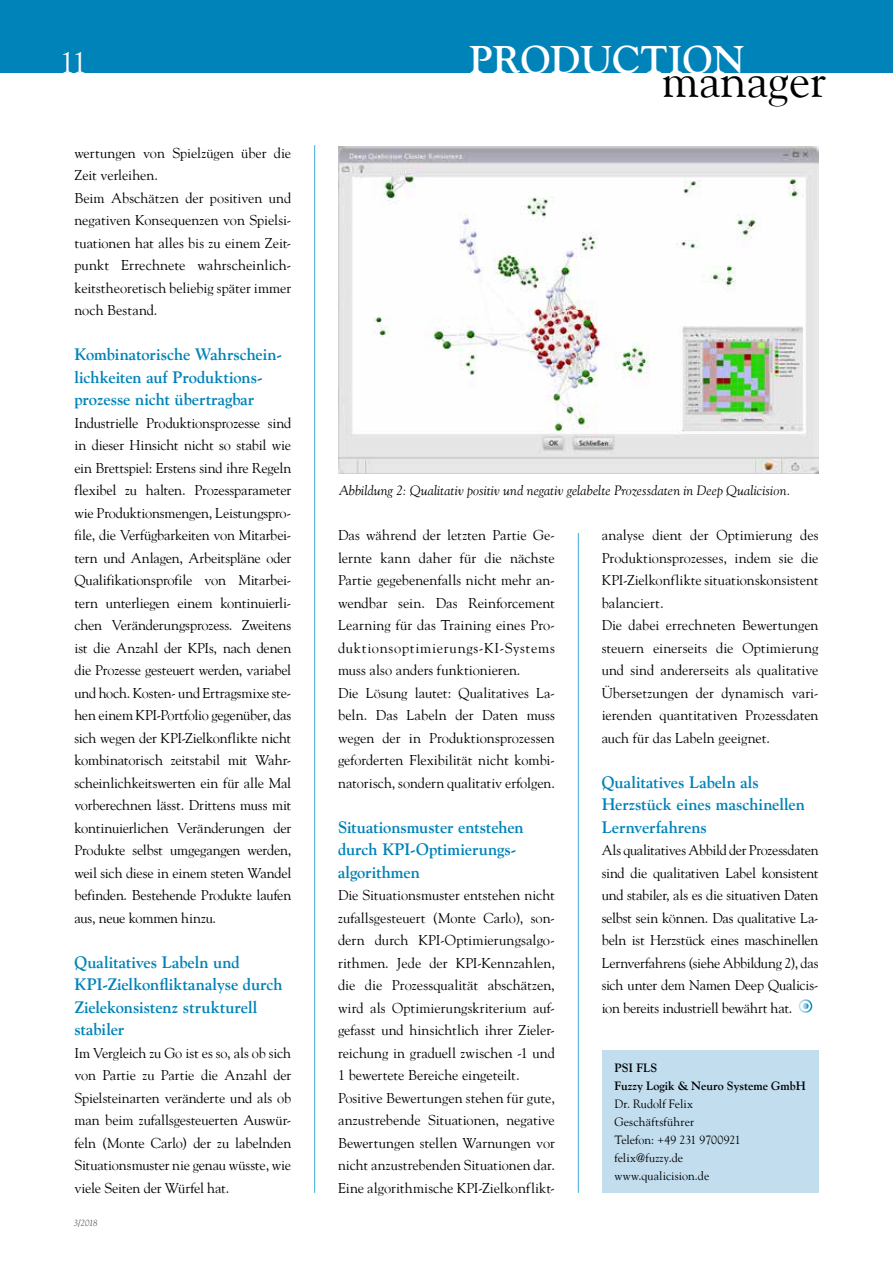
<style>
.page{position:relative;width:893px;height:1263px;background:#fff}
.page>*{position:absolute;margin:0;border:0;box-sizing:border-box;transform-origin:0 0}
.t1{font:47.7px "Goudy";color:#000}
.t2{font:700 38.4px "Goudy";color:#fff}
.t3{font:30px "Goudy";color:#fff}
.t4{font:700 16.5px/22.5px "Goudy";letter-spacing:-.005em;color:#0083b8}
.t5{font:14.25px/22.5px "Goudy";color:#000}
.t6{font:italic 13.5px "Goudy";letter-spacing:.01em;color:#000}
.t7{font:12px/18px "Goudy";letter-spacing:.005em;color:#000}
.t8{font:700 12px/18px "Goudy";color:#000}
.t9{font:italic 9px "Goudy";color:#565655}
</style>
<div class="page">
<div style="left:0;top:0;width:893px;height:72px;background:#0083b8"></div>
<hr style="left:578px;top:533px;width:1px;height:660px;background:#40aad3">
<hr style="left:314px;top:145px;width:1px;height:1048px;background:#40aad3">
<div style="left:602px;top:1050px;width:217px;height:143px;background:#c1ddee"></div>
<div style="left:799px;top:999px;width:13px;height:14px;border:2px solid #fff;border-radius:50%"></div>
<svg style="left:802px;top:1003px;width:7px;height:6px"></svg>
<img style="left:338px;top:146px;width:481px;height:328px">
<h3 class="t3" style="left:60px;top:44px;width:29px">11</h3>
<p class="t5" style="left:74px;top:141px;width:218px">wertungen von Spielzügen über die<br>Zeit verleihen.<br>Beim Abschätzen der positiven und negativen Konsequenzen von Spielsi&shy;tuationen hat alles bis zu einem Zeit&shy;punkt Errechnete wahrscheinlich&shy;keitstheoretisch beliebig später immer noch Bestand.</p>
<p class="t4" style="left:74px;top:343px;width:209px">Kombinatorische Wahrschein&shy;lichkeiten auf Produktions&shy;prozesse nicht übertragbar</p>
<p class="t5" style="left:74px;top:411px;width:218px;text-align:justify">Industrielle Produktionsprozesse sind in dieser Hinsicht nicht so stabil wie ein Brettspiel: Erstens sind ihre Regeln flexibel zu halten. Prozessparameter wie Produktionsmengen, Leistungspro&shy;file, die Verfügbarkeiten von Mitarbei&shy;tern und Anlagen, Arbeitspläne oder Qualifikationsprofile von Mitarbei&shy;tern unterliegen einem kontinuierli&shy;chen Veränderungsprozess. Zweitens ist die Anzahl der KPIs, nach denen die Prozesse gesteuert werden, variabel und hoch. Kosten- und Ertragsmixe ste&shy;hen einem KPI-Portfolio gegenüber, das sich wegen der KPI-Zielkonflikte nicht kombinatorisch zeitstabil mit Wahr&shy;scheinlichkeitswerten ein für alle Mal vorberechnen lässt. Drittens muss mit kontinuierlichen Veränderungen der Produkte selbst umgegangen werden, weil sich diese in einem steten Wandel befinden. Bestehende Produkte laufen aus, neue kommen hinzu.</p>
<p class="t4" style="left:74px;top:950px;width:210px">Qualitatives Labeln und<br>KPI-Zielkonfliktanalyse durch<br>Zielekonsistenz strukturell stabiler</p>
<p class="t5" style="left:74px;top:1041px;width:218px;text-align:justify">Im Vergleich zu Go ist es so, als ob sich von Partie zu Partie die Anzahl der Spielsteinarten veränderte und als ob man beim zufallsgesteuerten Auswür&shy;feln (Monte Carlo) der zu labelnden Situationsmuster nie genau wüsste, wie viele Seiten der Würfel hat.</p>
<p class="t9" style="left:74px;top:1217px;width:25px">3/2018</p>
<h2 class="t2" style="left:469px;top:36px;width:277px">production</h2>
<h1 class="t1" style="left:662px;top:51px;width:166px">manager</h1>
<p class="t6" style="left:339px;top:482px;width:453px">Abbildung 2: Qualitativ positiv und negativ gelabelte Prozessdaten in Deep Qualicision.</p>
<p class="t5" style="left:338px;top:524px;width:218px">Das während der letzten Partie Ge&shy;lernte kann daher für die nächste Partie gegebenenfalls nicht mehr an&shy;wendbar sein. Das Reinforcement Learning für das Training eines Pro&shy;duktionsoptimierungs-KI-Systems muss also anders funktionieren.<br>Die Lösung lautet: Qualitatives La&shy;beln. Das Labeln der Daten muss wegen der in Produktionsprozessen geforderten Flexibilität nicht kombi&shy;natorisch, sondern qualitativ erfolgen.</p>
<p class="t4" style="left:338px;top:815px;width:187px">Situationsmuster entstehen durch KPI-Optimierungs&shy;algorithmen</p>
<p class="t5" style="left:338px;top:884px;width:218px">Die Situationsmuster entstehen nicht zufallsgesteuert (Monte Carlo), son&shy;dern durch KPI-Optimierungsalgo&shy;rithmen. Jede der KPI-Kennzahlen, die die Prozessqualität abschätzen, wird als Optimierungskriterium auf&shy;gefasst und hinsichtlich ihrer Zieler&shy;reichung in graduell zwischen -1 und 1 bewertete Bereiche eingeteilt.<br>Positive Bewertungen stehen für gute, anzustrebende Situationen, negative Bewertungen stellen Warnungen vor nicht anzustrebenden Situationen dar.<br>Eine algorithmische KPI-Zielkonflikt-</p>
<p class="t5" style="left:602px;top:524px;width:218px">analyse dient der Optimierung des Produktionsprozesses, indem sie die KPI-Zielkonflikte situationskonsistent balanciert.<br>Die dabei errechneten Bewertungen steuern einerseits die Optimierung und sind andererseits als qualitative Übersetzungen der dynamisch vari&shy;ierenden quantitativen Prozessdaten auch für das Labeln geeignet.</p>
<p class="t4" style="left:602px;top:770px;width:205px">Qualitatives Labeln als<br>Herzstück eines maschinellen<br>Lernverfahrens</p>
<p class="t5" style="left:602px;top:839px;width:218px;text-align:justify">Als qualitatives Abbild der Prozessdaten sind die qualitativen Label konsistent und stabiler, als es die situativen Daten selbst sein können. Das qualitative La&shy;beln ist Herzstück eines maschinellen Lernverfahrens (siehe Abbildung 2), das sich unter dem Namen Deep Qualicis&shy;ion bereits industriell bewährt hat.</p>
<p class="t8" style="left:614px;top:1059px;width:193px">PSI FLS<br>Fuzzy Logik &amp; Neuro Systeme GmbH</p>
<p class="t7" style="left:614px;top:1094px;width:128px">Dr. Rudolf Felix<br>Geschäftsführer<br>Telefon: +49 231 9700921 felix@fuzzy.de www.qualicision.de</p>
</div>
